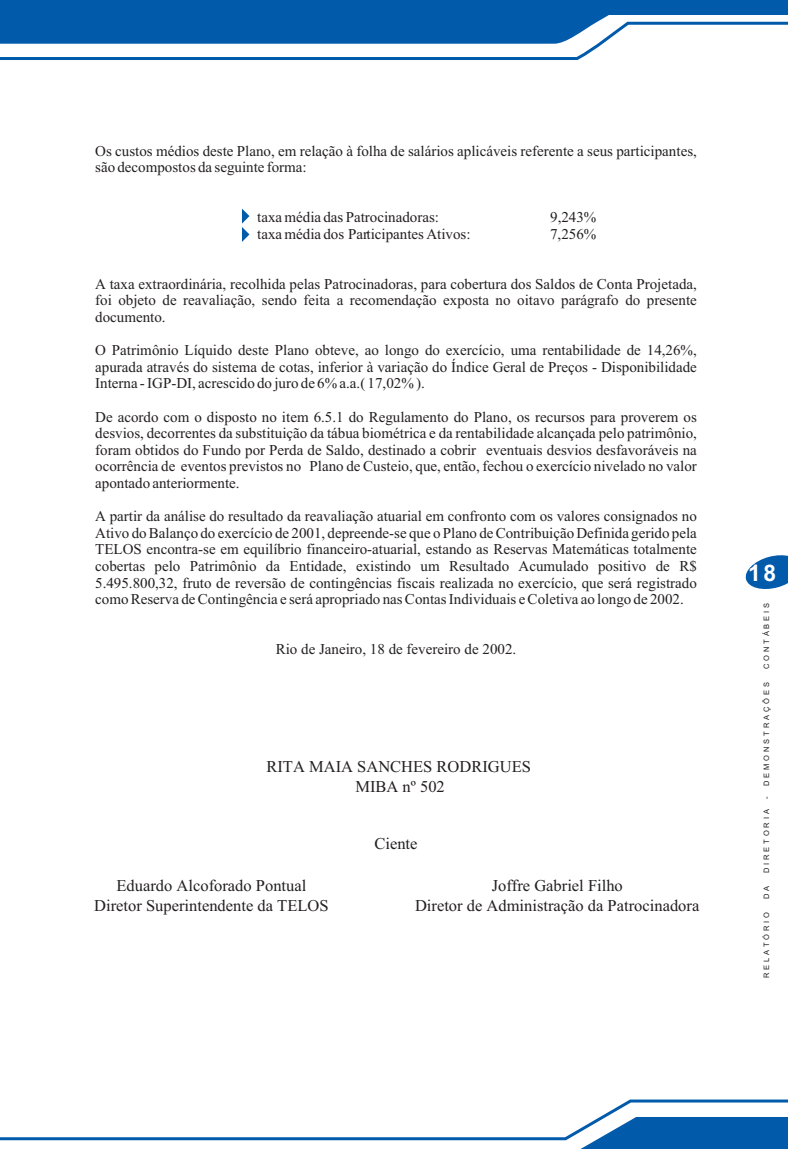
<style>
.page{position:relative;width:788px;height:1149px;background:#fff}
.page>*{position:absolute;margin:0;border:0;box-sizing:border-box;transform-origin:0 0}
.t1{font:700 22.8px "Arial";color:#fff}
.t2{font:16.5px/20.1px "Times New Roman";color:#231f20;text-align:center}
.t3{font:15px/16.6px "Times New Roman";color:#231f20;text-align:justify}
.t4{font:7.5px "Arial";letter-spacing:.39em;color:#231f20}
</style>
<div class="page">
<svg style="left:242px;top:209px;width:7px;height:33px"></svg>
<svg style="left:745px;top:555px;width:43px;height:34px"></svg>
<svg style="left:0;top:0;width:788px;height:60px"></svg>
<svg style="left:0;top:1099px;width:788px;height:50px"></svg>
<p class="t3" style="left:95px;top:144px;width:603px">Os custos médios deste Plano, em relação à folha de salários aplicáveis referente a seus participantes, são decompostos da seguinte forma:</p>
<p class="t3" style="left:257px;top:210px;width:183px">taxa média das Patrocinadoras:</p>
<p class="t3" style="left:550px;top:210px;width:48px">9,243%</p>
<p class="t3" style="left:257px;top:227px;width:215px">taxa média dos Participantes Ativos:</p>
<p class="t3" style="left:550px;top:227px;width:48px">7,256%</p>
<p class="t3" style="left:95px;top:277px;width:603px">A taxa extraordinária, recolhida pelas Patrocinadoras, para cobertura dos Saldos de Conta Projetada, foi objeto de reavaliação, sendo feita a recomendação exposta no oitavo parágrafo do presente documento.</p>
<p class="t3" style="left:95px;top:343px;width:603px">O Patrimônio Líquido deste Plano obteve, ao longo do exercício, uma rentabilidade de 14,26%, apurada através do sistema de cotas, inferior à variação do Índice Geral de Preços - Disponibilidade Interna - IGP-DI, acrescido do juro de 6% a.a.( 17,02% ).</p>
<p class="t3" style="left:95px;top:410px;width:603px">De acordo com o disposto no item 6.5.1 do Regulamento do Plano, os recursos para proverem os desvios, decorrentes da substituição da tábua biométrica e da rentabilidade alcançada pelo patrimônio, foram obtidos do Fundo por Perda de Saldo, destinado a cobrir eventuais desvios desfavoráveis na ocorrência de eventos previstos no Plano de Custeio, que, então, fechou o exercício nivelado no valor apontado anteriormente.</p>
<p class="t3" style="left:95px;top:509px;width:603px">A partir da análise do resultado da reavaliação atuarial em confronto com os valores consignados no Ativo do Balanço do exercício de 2001, depreende-se que o Plano de Contribuição Definida gerido pela TELOS encontra-se em equilíbrio financeiro-atuarial, estando as Reservas Matemáticas totalmente cobertas pelo Patrimônio da Entidade, existindo um Resultado Acumulado positivo de R$ 5.495.800,32, fruto de reversão de contingências fiscais realizada no exercício, que será registrado como Reserva de Contingência e será apropriado nas Contas Individuais e Coletiva ao longo de 2002.</p>
<p class="t3" style="left:276px;top:642px;width:242px">Rio de Janeiro, 18 de fevereiro de 2002.</p>
<p class="t2" style="left:266px;top:758px;width:266px">RITA MAIA SANCHES RODRIGUES<br>MIBA nº 502</p>
<p class="t2" style="left:374px;top:835px;width:45px">Ciente</p>
<p class="t2" style="left:94px;top:877px;width:236px">Eduardo Alcoforado Pontual<br>Diretor Superintendente da TELOS</p>
<p class="t2" style="left:415px;top:877px;width:286px">Joffre Gabriel Filho<br>Diretor de Administração da Patrocinadora</p>
<h1 class="t1" style="left:748px;top:564px;width:30px">18</h1>
<p class="t4" style="left:763px;top:669px;width:68px;rotate:-90deg">CONTÁBEIS</p>
<p class="t4" style="left:763px;top:799px;width:119px;rotate:-90deg">- DEMONSTRAÇÕES</p>
<p class="t4" style="left:763px;top:873px;width:66px;rotate:-90deg">DIRETORIA</p>
<p class="t4" style="left:763px;top:899px;width:15px;rotate:-90deg">D A</p>
<p class="t4" style="left:763px;top:978px;width:68px;rotate:-90deg">RELATÓRIO</p>
</div>
